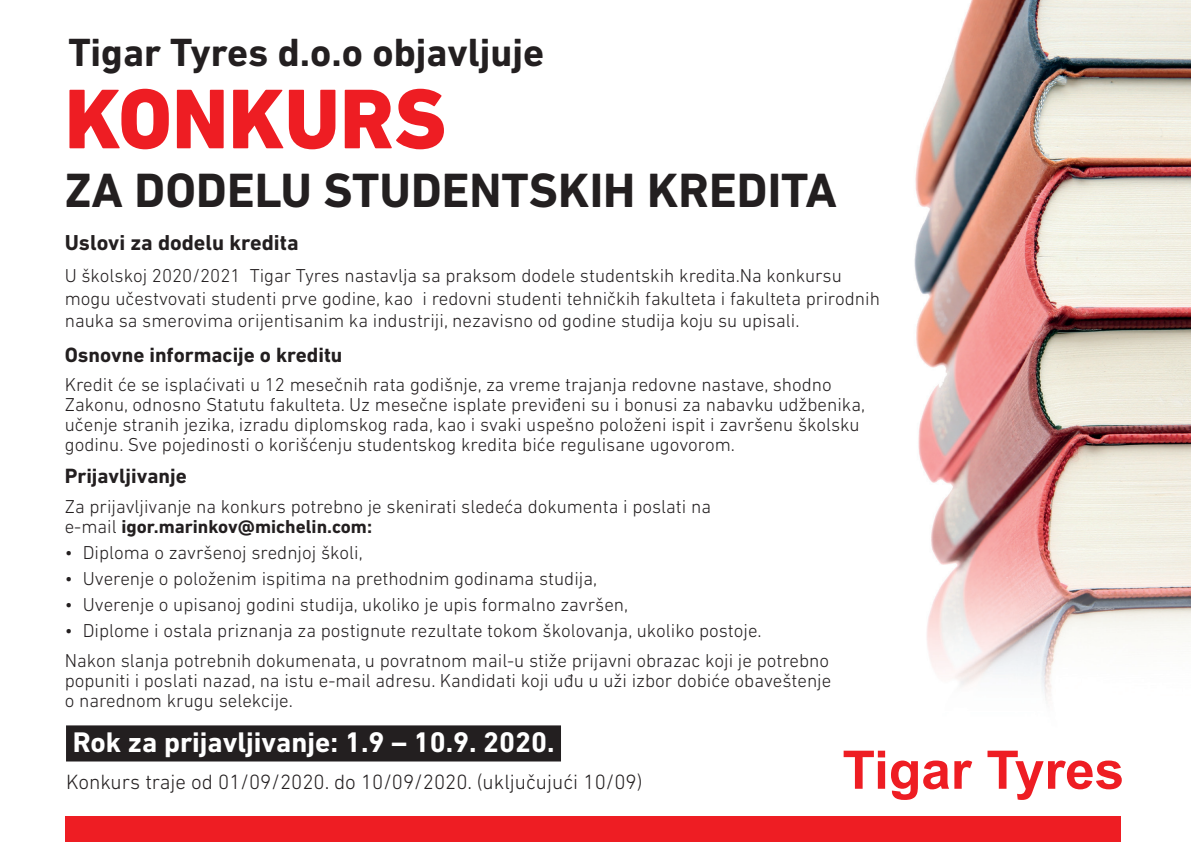
<style>
.page{position:relative;width:1191px;height:842px;background:#fff}
.page>*{position:absolute;margin:0;border:0;box-sizing:border-box;transform-origin:0 0}
.t1{font:800 86.1px "DIN Next LT Pro";color:#ee1d23}
.t2{font:700 53.2px "Arial";color:#ee1d23}
.t3{font:700 49px "DIN Next LT Pro";color:#231f20}
.t4{font:700 40px "DIN Next LT Pro";color:#231f20}
.t5{font:700 28.9px "DIN Next LT Pro";color:#fff}
.t6{font:700 22px "DIN Next LT Pro";color:#231f20}
.t7{font:300 21px "DIN Next LT Pro";color:#231f20}
.t8{font:700 21px "DIN Next LT Pro";color:#231f20}
.t9{font:300 19px/20.3px "DIN Next LT Pro";color:#231f20}
.s1{font-weight:700}
</style>
<div class="page">
<img style="left:914px;top:0;width:277px;height:700px">
<div style="left:65px;top:816px;width:1055px;height:26px;background:#ee1d23"></div>
<div style="left:66px;top:725px;width:495px;height:36px;background:#231f20"></div>
<h3 class="t4" style="left:68px;top:29px;width:477px">Tigar Tyres d.o.o objavljuje</h3>
<h1 class="t1" style="left:65px;top:68px;width:383px">KONKURS</h1>
<h3 class="t3" style="left:65px;top:162px;width:773px">ZA DODELU STUDENTSKIH KREDITA</h3>
<p class="t6" style="left:65px;top:230px;width:235px">Uslovi za dodelu kredita</p>
<p class="t9" style="left:65px;top:264px;width:816px;line-height:22.8px">U školskoj 2020/2021 Tigar Tyres nastavlja sa praksom dodele studentskih kredita.Na konkursu mogu učestvovati studenti prve godine, kao i redovni studenti tehničkih fakulteta i fakulteta prirodnih nauka sa smerovima orijentisanim ka industriji, nezavisno od godine studija koju su upisali.</p>
<p class="t8" style="left:65px;top:342px;width:279px">Osnovne informacije o kreditu</p>
<p class="t9" style="left:65px;top:374px;width:802px">Kredit će se isplaćivati u 12 mesečnih rata godišnje, za vreme trajanja redovne nastave, shodno Zakonu, odnosno Statutu fakulteta. Uz mesečne isplate previđeni su i bonusi za nabavku udžbenika, učenje stranih jezika, izradu diplomskog rada, kao i svaki uspešno položeni ispit i završenu školsku godinu. Sve pojedinosti o korišćenju studentskog kredita biće regulisane ugovorom.</p>
<p class="t8" style="left:65px;top:463px;width:124px">Prijavljivanje</p>
<p class="t9" style="left:65px;top:496px;width:648px">Za prijavljivanje na konkurs potrebno je skenirati sledeća dokumenta i poslati na e-mail <span class="s1">igor.marinkov@michelin.com:</span></p>
<p class="t9" style="left:65px;top:542px;width:299px">• Diploma o završenoj srednjoj školi,</p>
<p class="t9" style="left:65px;top:568px;width:534px">• Uverenje o položenim ispitima na prethodnim godinama studija,</p>
<p class="t9" style="left:65px;top:594px;width:565px">• Uverenje o upisanoj godini studija, ukoliko je upis formalno završen,</p>
<p class="t9" style="left:65px;top:615px;width:766px;line-height:29.8px">• Diplome i ostala priznanja za postignute rezultate tokom školovanja, ukoliko postoje.<br>Nakon slanja potrebnih dokumenata, u povratnom mail-u stiže prijavni obrazac koji je potrebno</p>
<p class="t9" style="left:65px;top:670px;width:768px">popuniti i poslati nazad, na istu e-mail adresu. Kandidati koji uđu u uži izbor dobiće obaveštenje o narednom krugu selekcije.</p>
<h3 class="t5" style="left:73px;top:726px;width:483px">Rok za prijavljivanje: 1.9 – 10.9. 2020.</h3>
<p class="t7" style="left:66px;top:770px;width:578px">Konkurs traje od 01/09/2020. do 10/09/2020. (uključujući 10/09)</p>
<h2 class="t2" style="left:842px;top:732px;width:283px">Tigar Tyres</h2>
</div>
